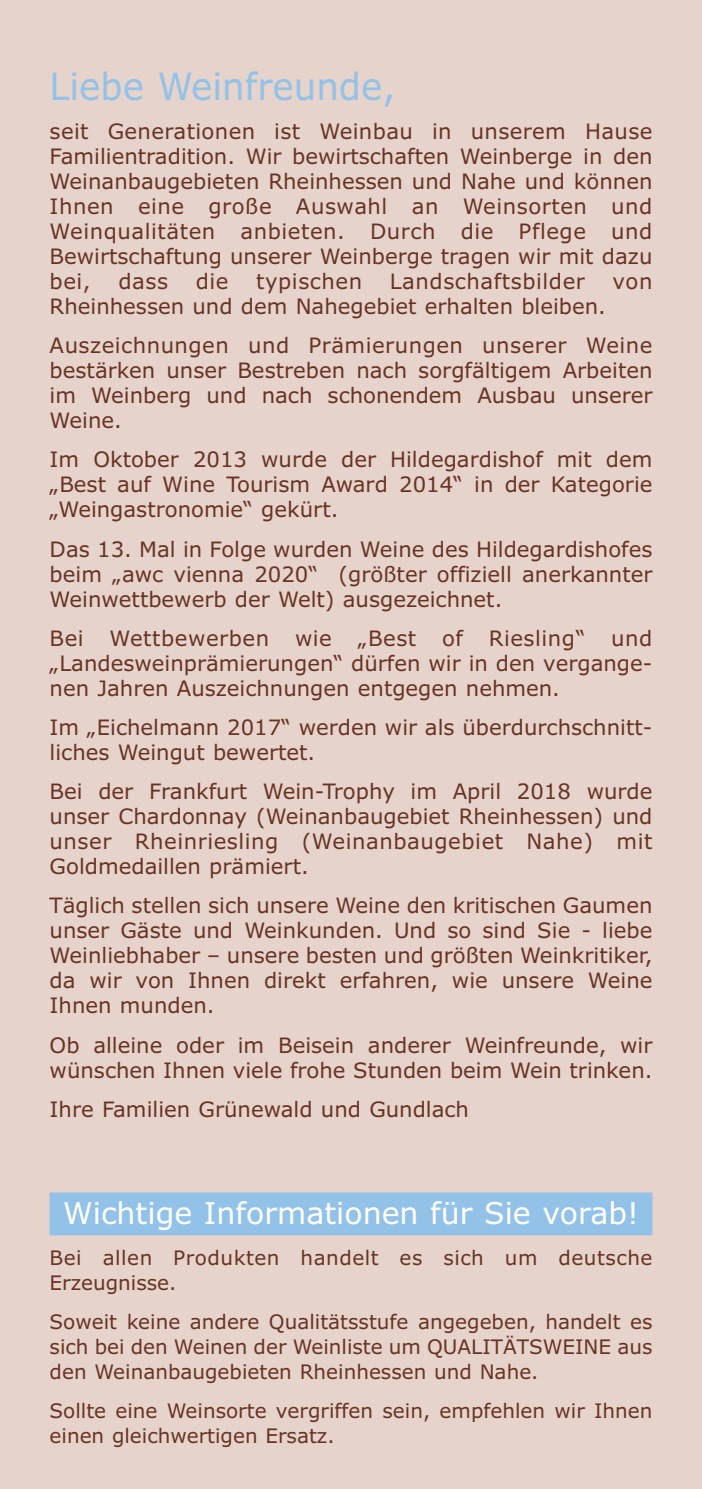
<style>
.page{position:relative;width:702px;height:1489px;background:#fff}
.page>*{position:absolute;margin:0;border:0;box-sizing:border-box;transform-origin:0 0}
.t1{font:37.5px "Verdana";color:#93c2e9;scale:.95 1}
.t2{font:30px "Verdana";color:#fff}
.t3{font:21.25px/25px "Verdana";color:#693322;text-align:justify}
.t4{font:21.25px "Verdana";letter-spacing:.025em;color:#693322}
.t5{font:20px/25px "Verdana";color:#693322;text-align:justify}
.t6{font:20px/25px "Verdana";letter-spacing:.025em;color:#693322}
</style>
<div class="page">
<div style="left:0;top:0;width:702px;height:1488px;background:#e5d3cc"></div>
<div style="left:50px;top:1193px;width:601px;height:41px;background:#93c2e9"></div>
<div style="left:50px;top:1192px;width:602px;height:43px;border:1px solid #93c2e9"></div>
<h1 class="t1" style="left:50px;top:71px;width:365px">Liebe Weinfreunde,</h1>
<p class="t3" style="left:50px;top:120px;width:604px">seit Generationen ist Weinbau in unserem Hause Familientradition. Wir bewirtschaften Weinberge in den Weinanbaugebieten Rheinhessen und Nahe und können Ihnen eine große Auswahl an Weinsorten und Weinqualitäten anbieten. Durch die Pflege und Bewirtschaftung unserer Weinberge tragen wir mit dazu bei,</p>
<p class="t3" style="left:118px;top:270px;width:51px">dass</p>
<p class="t3" style="left:196px;top:270px;width:34px">die</p>
<p class="t4" style="left:256px;top:273px;width:108px">typischen</p>
<p class="t4" style="left:390px;top:273px;width:197px">Landschaftsbilder</p>
<p class="t3" style="left:612px;top:270px;width:41px">von</p>
<p class="t3" style="left:50px;top:288px;width:604px;line-height:39.2px">Rheinhessen und dem Nahegebiet erhalten bleiben.<br>Auszeichnungen und Prämierungen unserer Weine</p>
<p class="t3" style="left:50px;top:360px;width:604px">bestärken unser Bestreben nach sorgfältigem Arbeiten im Weinberg und nach schonendem Ausbau unserer Weine.</p>
<p class="t3" style="left:50px;top:449px;width:604px">Im Oktober 2013 wurde der Hildegardishof mit dem „Best auf Wine Tourism Award 2014“ in der Kategorie „Weingastronomie“ gekürt.</p>
<p class="t3" style="left:50px;top:538px;width:604px">Das 13. Mal in Folge wurden Weine des Hildegardishofes beim „awc vienna 2020“ (größter offiziell anerkannter Weinwettbewerb der Welt) ausgezeichnet.</p>
<p class="t3" style="left:50px;top:627px;width:604px">Bei Wettbewerben wie „Best of Riesling“ und „Landesweinprämierungen“ dürfen wir in den vergange&shy;nen Jahren Auszeichnungen entgegen nehmen.</p>
<p class="t3" style="left:50px;top:716px;width:604px">Im „Eichelmann 2017“ werden wir als überdurchschnitt&shy;liches Weingut bewertet.</p>
<p class="t3" style="left:50px;top:780px;width:604px">Bei der Frankfurt Wein-Trophy im April 2018 wurde unser Chardonnay (Weinanbaugebiet Rheinhessen) und unser Rheinriesling (Weinanbaugebiet Nahe) mit Goldmedaillen prämiert.</p>
<p class="t3" style="left:50px;top:895px;width:604px">Täglich stellen sich unsere Weine den kritischen Gaumen unser Gäste und Weinkunden. Und so sind Sie - liebe Weinliebhaber – unsere besten und größten Weinkritiker, da wir von Ihnen direkt erfahren, wie unsere Weine Ihnen munden.</p>
<p class="t3" style="left:50px;top:1034px;width:604px">Ob alleine oder im Beisein anderer Weinfreunde, wir wünschen Ihnen viele frohe Stunden beim Wein trinken.</p>
<p class="t3" style="left:50px;top:1098px;width:421px">Ihre Familien Grünewald und Gundlach</p>
<h2 class="t2" style="left:63px;top:1201px;width:577px">Wichtige Informationen für Sie vorab!</h2>
<p class="t6" style="left:50px;top:1246px;width:604px">Bei allen Produkten handelt es sich um deutsche<br>Erzeugnisse.</p>
<p class="t5" style="left:50px;top:1310px;width:604px">Soweit keine andere Qualitätsstufe angegeben, handelt es sich bei den Weinen der Weinliste um QUALITÄTSWEINE aus den Weinanbaugebieten Rheinhessen und Nahe.</p>
<p class="t5" style="left:50px;top:1399px;width:604px">Sollte eine Weinsorte vergriffen sein, empfehlen wir Ihnen einen gleichwertigen Ersatz.</p>
</div>
